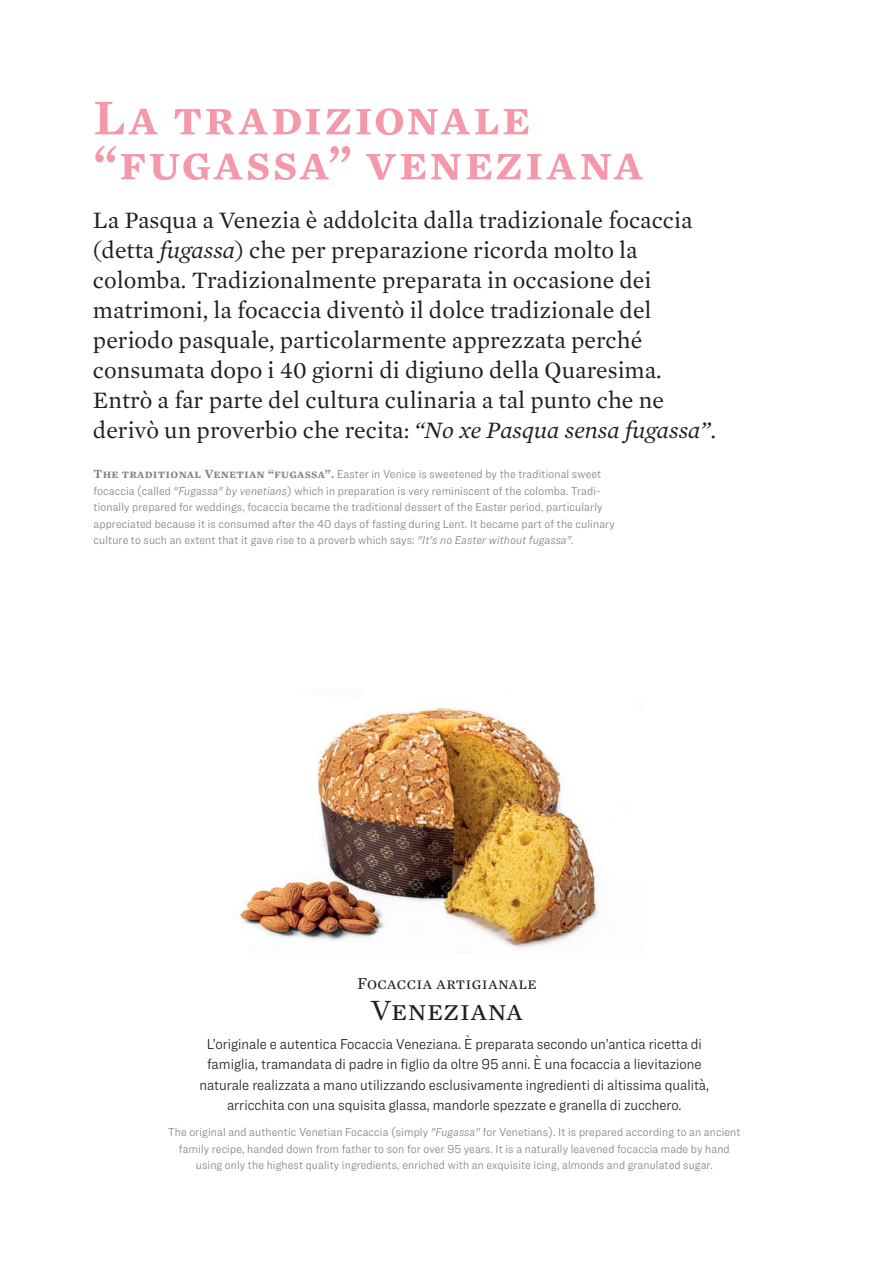
<style>
.page{position:relative;width:893px;height:1263px;background:#fff}
.page>*{position:absolute;margin:0;border:0;box-sizing:border-box;transform-origin:0 0}
.t1{font:600 51px/45px "Mercury Text G1";letter-spacing:.045em;color:#f598aa}
.t2{font:30px "Mercury Text G1";letter-spacing:.02em;color:#231f20}
.t3{font:24px/30px "Mercury Text G1";color:#231f20}
.t4{font:17.25px "Mercury Text G1";letter-spacing:.02em;color:#231f20}
.t5{font:300 15px/20.2px "Ringside Narrow";color:#231f20;text-align:center}
.t6{font:300 12px/16.5px "Ringside Narrow";letter-spacing:.01em;color:#808285;text-align:center}
.s1{font-style:italic}
.s2{font-family:"Mercury Text G1";font-weight:600;font-size:12.75px}
</style>
<div class="page">
<img style="left:317px;top:707px;width:282px;height:241px">
<img style="left:239px;top:873px;width:149px;height:71px">
<h1 class="t1" style="left:94px;top:92px;width:551px">La tradizionale “fugassa” veneziana</h1>
<p class="t3" style="left:93px;top:204px;width:625px">La Pasqua a Venezia è addolcita dalla tradizionale focaccia (detta <span class="s1">fugassa</span>) che per preparazione ricorda molto la colomba. Tradizionalmente preparata in occasione dei matrimoni, la focaccia diventò il dolce tradizionale del periodo pasquale, particolarmente apprezzata perché consumata dopo i 40 giorni di digiuno della Quaresima.<br>Entrò a far parte del cultura culinaria a tal punto che ne derivò un proverbio che recita: <span class="s1">“No xe Pasqua sensa fugassa”.</span></p>
<p class="t6" style="left:94px;top:466px;width:523px;text-align:left"><span class="s2">The traditional Venetian “fugassa”.</span> Easter in Venice is sweetened by the traditional sweet focaccia (called <span class="s1">"Fugassa" by venetians</span>) which in preparation is very reminiscent of the colomba. Tradi&shy;tionally prepared for weddings, focaccia became the traditional dessert of the Easter period, particularly appreciated because it is consumed after the 40 days of fasting during Lent. It became part of the culinary culture to such an extent that it gave rise to a proverb which says: <span class="s1">"It's no Easter without fugassa".</span></p>
<h3 class="t4" style="left:357px;top:970px;width:181px">Focaccia artigianale</h3>
<h2 class="t2" style="left:371px;top:988px;width:153px">Veneziana</h2>
<p class="t5" style="left:199px;top:1034px;width:511px">L’originale e autentica Focaccia Veneziana. È preparata secondo un’antica ricetta di famiglia, tramandata di padre in figlio da oltre 95 anni. È una focaccia a lievitazione naturale realizzata a mano utilizzando esclusivamente ingredienti di altissima qualità, arricchita con una squisita glassa, mandorle spezzate e granella di zucchero.</p>
<p class="t6" style="left:168px;top:1124px;width:574px">The original and authentic Venetian Focaccia (simply <span class="s1">"Fugassa"</span> for Venetians). It is prepared according to an ancient family recipe, handed down from father to son for over 95 years. It is a naturally leavened focaccia made by hand using only the highest quality ingredients, enriched with an exquisite icing, almonds and granulated sugar.</p>
</div>
